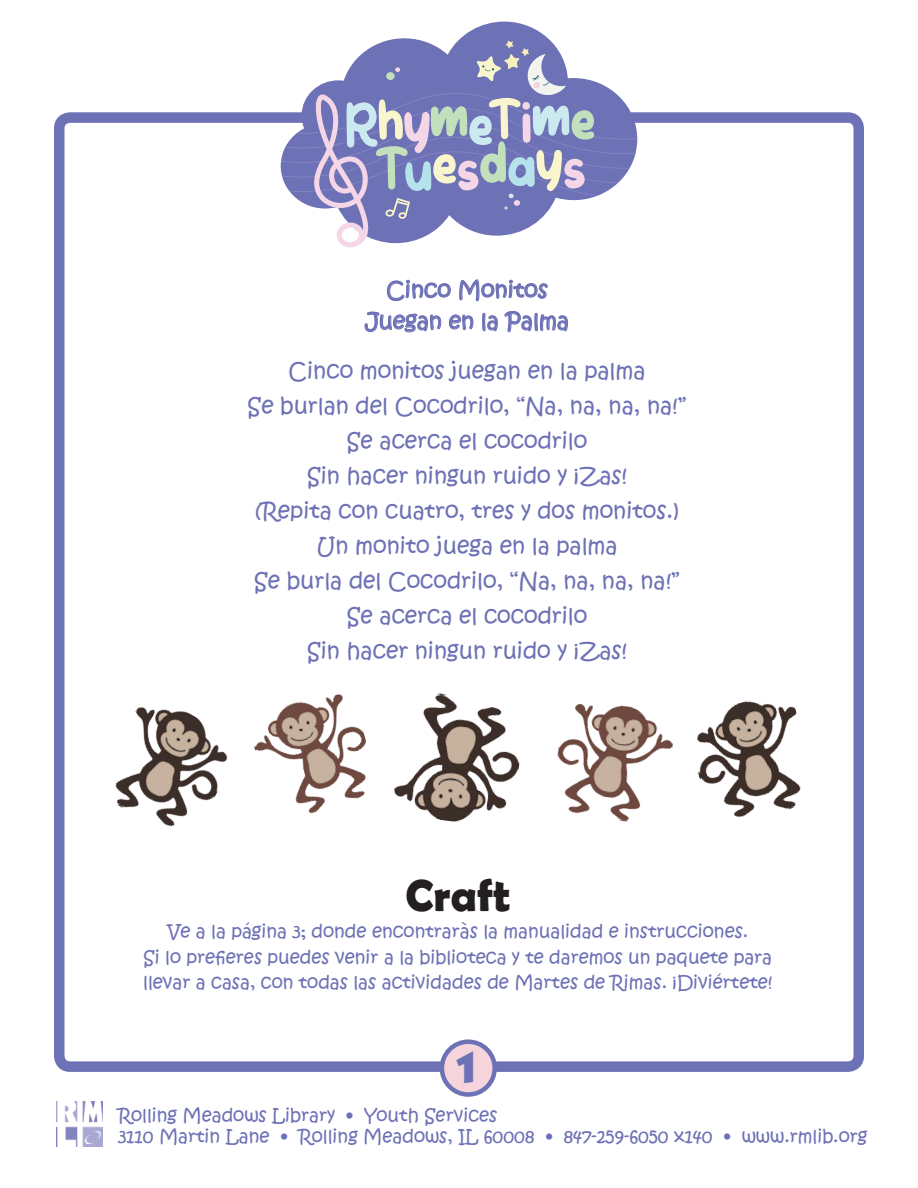
<style>
.page{position:relative;width:918px;height:1188px;background:#fff}
.page>*{position:absolute;margin:0;border:0;box-sizing:border-box;transform-origin:0 0}
.t1{font:700 45px "Berlin Sans FB Demi";color:#231f20}
.t2{font:900 43.5px "Kabob";color:#6d71b5}
.t3{font:22.05px "Kristen ITC";color:#6d71b5}
.t4{font:18px "Kristen ITC";color:#6d71b5}
</style>
<div class="page">
<div style="left:54px;top:112px;width:810px;height:960px;border:10px solid #6d71b5;border-radius:11px"></div>
<svg style="left:280px;top:21px;width:358px;height:149px"></svg>
<svg style="left:281px;top:41px;width:356px;height:206px"></svg>
<img style="left:57px;top:1102px;width:46px;height:45px">
<svg style="left:364px;top:279px;width:204px;height:54px"></svg>
<div style="left:442px;top:1042px;width:53px;height:53px;background:#f5d4db;border-radius:50%"></div>
<div style="left:440px;top:1039px;width:57px;height:58px;border:4px solid #6d71b5;border-radius:50%"></div>
<img style="left:557px;top:704px;width:116px;height:118px">
<img style="left:254px;top:694px;width:112px;height:120px">
<img style="left:115px;top:707px;width:113px;height:120px">
<img style="left:697px;top:700px;width:104px;height:117px">
<img style="left:394px;top:693px;width:126px;height:129px">
<p class="t3" style="left:386px;top:275px;width:163px">Cinco Monitos</p>
<p class="t3" style="left:365px;top:307px;width:205px">Juegan en la Palma</p>
<p class="t3" style="left:289px;top:357px;width:359px">Cinco monitos juegan en la palma</p>
<p class="t3" style="left:248px;top:392px;width:441px">Se burlan del Cocodrilo, “Na, na, na, na!”</p>
<p class="t3" style="left:347px;top:427px;width:242px">Se acerca el cocodrilo</p>
<p class="t3" style="left:307px;top:461px;width:322px">Sin hacer ningun ruido y ¡Zas!</p>
<p class="t3" style="left:255px;top:496px;width:426px">(Repita con cuatro, tres y dos monitos.)</p>
<p class="t3" style="left:316px;top:531px;width:303px">Un monito juega en la palma</p>
<p class="t3" style="left:254px;top:566px;width:427px">Se burla del Cocodrilo, “Na, na, na, na!”</p>
<p class="t3" style="left:347px;top:601px;width:242px">Se acerca el cocodrilo</p>
<p class="t3" style="left:307px;top:636px;width:322px">Sin hacer ningun ruido y ¡Zas!</p>
<p class="t1" style="left:406px;top:870px;width:106px">Craft</p>
<p class="t4" style="left:167px;top:920px;width:582px">Ve a la página 3; donde encontraràs la manualidad e instrucciones.</p>
<p class="t4" style="left:144px;top:945px;width:630px">Si lo prefieres puedes venir a la biblioteca y te daremos un paquete para</p>
<p class="t4" style="left:143px;top:971px;width:631px">llevar a casa, con todas las actividades de Martes de Rimas. ¡Diviértete!</p>
<p class="t2" style="left:455px;top:1042px;width:25px">1</p>
<p class="t4" style="left:118px;top:1103px;width:381px">Rolling Meadows Library • Youth Services</p>
<p class="t4" style="left:118px;top:1125px;width:751px">3110 Martin Lane • Rolling Meadows, IL 60008 • 847-259-6050 x140 • www.rmlib.org</p>
</div>
